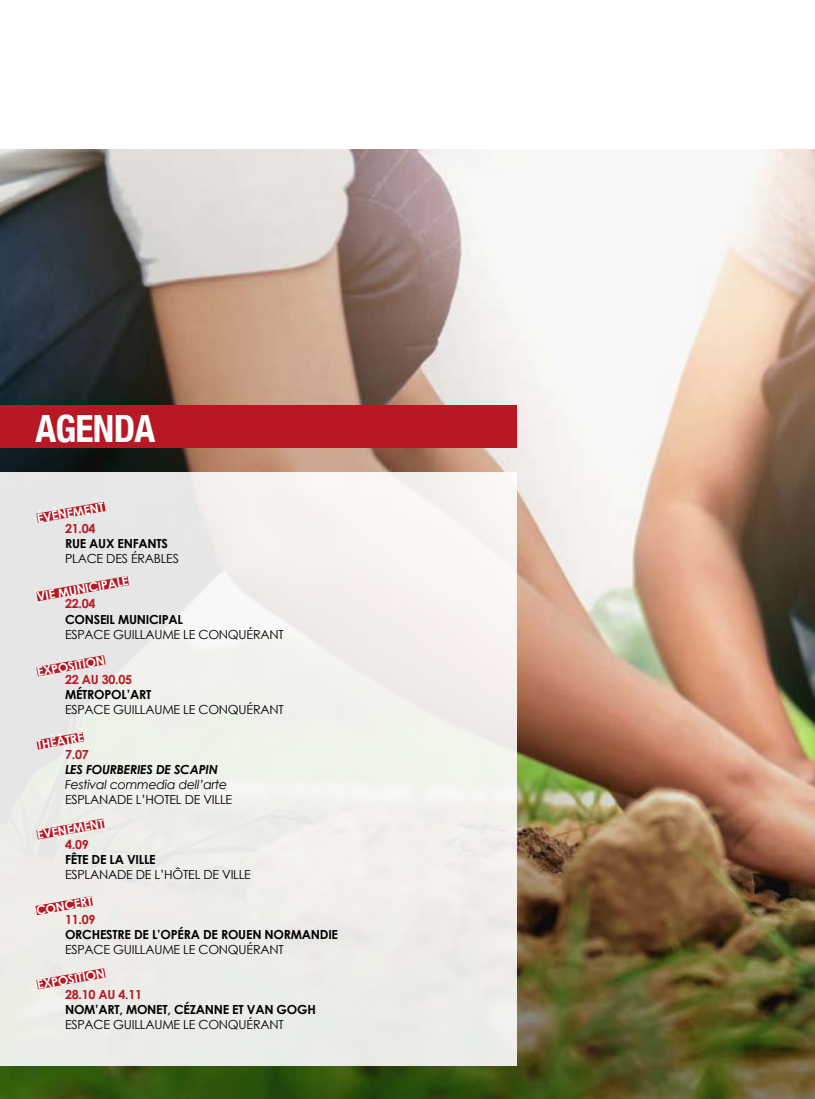
<style>
.page{position:relative;width:815px;height:1099px;background:#fff}
.page>*{position:absolute;margin:0;border:0;box-sizing:border-box;transform-origin:0 0}
.t1{font:700 condensed 37.5px "Helvetica Neue";letter-spacing:-.02em;color:#fff}
.t2{font:12.5px "Century Gothic";letter-spacing:-.02em;color:#000}
.t3{font:700 12.5px "Century Gothic";letter-spacing:-.02em;color:#000}
.t4{font:700 12.5px "Century Gothic";color:#fff}
.t5{font:700 12.5px "Century Gothic";letter-spacing:-.02em;color:#b71823}
.t6{font:italic 12.5px "Century Gothic";letter-spacing:-.02em;color:#000}
.t7{font:italic 700 12.5px "Century Gothic";letter-spacing:-.02em;color:#000}
</style>
<div class="page">
<img style="left:0;top:149px;width:815px;height:949px">
<div style="left:0;top:405px;width:516px;height:43px;background:#b71823"></div>
<div style="left:0;top:472px;width:516px;height:593px;background:#efeee9"></div>
<svg style="left:36px;top:732px;width:48px;height:17px"></svg>
<svg style="left:35px;top:896px;width:58px;height:19px"></svg>
<svg style="left:36px;top:968px;width:70px;height:21px"></svg>
<svg style="left:36px;top:501px;width:70px;height:22px"></svg>
<svg style="left:36px;top:576px;width:93px;height:25px"></svg>
<svg style="left:36px;top:655px;width:70px;height:21px"></svg>
<svg style="left:36px;top:818px;width:69px;height:21px"></svg>
<h1 class="t1" style="left:35px;top:406px;width:121px">AGENDA</h1>
<p class="t4" style="left:36px;top:510px;width:69px;rotate:-10deg">ÉVÉNEMENT</p>
<p class="t5" style="left:65px;top:521px;width:32px">21.04</p>
<p class="t3" style="left:65px;top:536px;width:105px">RUE AUX ENFANTS</p>
<p class="t2" style="left:65px;top:550px;width:115px">PLACE DES ÉRABLES</p>
<p class="t5" style="left:65px;top:596px;width:32px">22.04</p>
<p class="t3" style="left:65px;top:611px;width:120px">CONSEIL MUNICIPAL</p>
<p class="t2" style="left:65px;top:625px;width:220px">ESPACE GUILLAUME LE CONQUÉRANT</p>
<p class="t5" style="left:65px;top:671px;width:69px">22 AU 30.05</p>
<p class="t3" style="left:65px;top:686px;width:88px">MÉTROPOL’ART</p>
<p class="t2" style="left:65px;top:700px;width:220px">ESPACE GUILLAUME LE CONQUÉRANT</p>
<p class="t5" style="left:65px;top:746px;width:25px">7.07</p>
<p class="t7" style="left:65px;top:759px;width:154px">LES FOURBERIES DE SCAPIN</p>
<p class="t6" style="left:65px;top:776px;width:164px">Festival commedia dell’arte</p>
<p class="t2" style="left:65px;top:790px;width:169px">ESPLANADE L’HOTEL DE VILLE</p>
<p class="t5" style="left:65px;top:836px;width:25px">4.09</p>
<p class="t3" style="left:65px;top:851px;width:92px">FÊTE DE LA VILLE</p>
<p class="t2" style="left:65px;top:865px;width:187px">ESPLANADE DE L’HÔTEL DE VILLE</p>
<p class="t5" style="left:65px;top:911px;width:32px">11.09</p>
<p class="t3" style="left:65px;top:926px;width:274px">ORCHESTRE DE L’OPÉRA DE ROUEN NORMANDIE</p>
<p class="t2" style="left:65px;top:940px;width:220px">ESPACE GUILLAUME LE CONQUÉRANT</p>
<p class="t5" style="left:65px;top:986px;width:79px">28.10 AU 4.11</p>
<p class="t3" style="left:65px;top:1001px;width:252px">NOM’ART, MONET, CÉZANNE ET VAN GOGH</p>
<p class="t2" style="left:65px;top:1015px;width:220px">ESPACE GUILLAUME LE CONQUÉRANT</p>
<p class="t4" style="left:36px;top:589px;width:94px;rotate:-10deg">VIE MUNICIPALE</p>
<p class="t4" style="left:36px;top:664px;width:70px;rotate:-10deg">EXPOSITION</p>
<p class="t4" style="left:36px;top:737px;width:49px;rotate:-10deg">THÉÂTRE</p>
<p class="t4" style="left:36px;top:827px;width:69px;rotate:-10deg">ÉVÉNEMENT</p>
<p class="t4" style="left:35px;top:902px;width:58px;rotate:-10deg">CONCERT</p>
<p class="t4" style="left:36px;top:977px;width:70px;rotate:-10deg">EXPOSITION</p>
</div>
